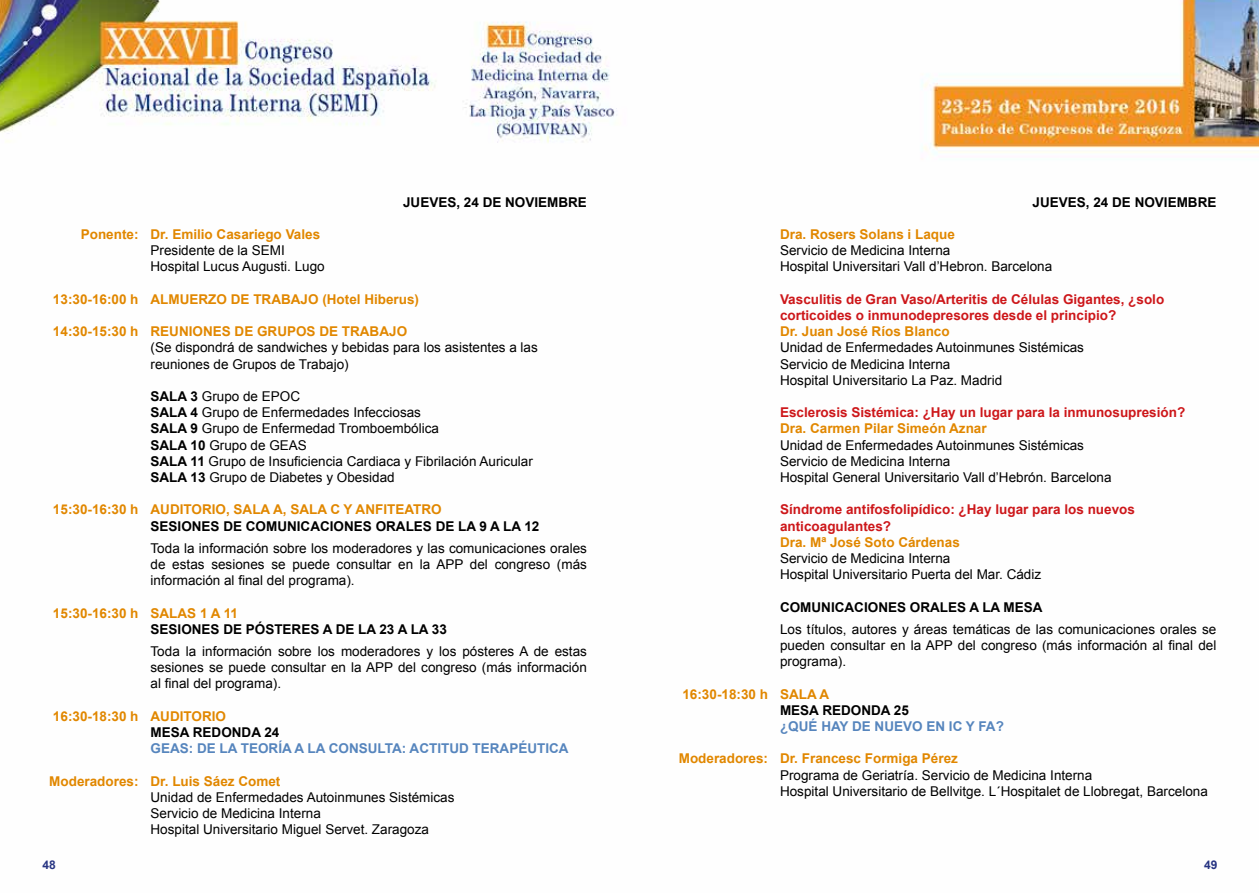
<style>
.page{position:relative;width:1259px;height:893px;background:#fff}
.page>*{position:absolute;margin:0;border:0;box-sizing:border-box;transform-origin:0 0}
.t1{font:13.5px/16.2px "Arial";color:#000}
.t2{font:700 13.5px "Arial";color:#e18700}
.t3{font:700 13.5px/16.2px "Arial";color:#cd171a}
.t4{font:700 13.5px "Arial";color:#000}
.t5{font:700 13.5px "Arial";color:#5685bd}
.t6{font:700 12px "Arial";color:#283583}
.s1{font-weight:700}
</style>
<div class="page">
<img style="left:0;top:0;width:1259px;height:154px">
<p class="t4" style="left:403px;top:193px;width:185px">JUEVES, 24 DE NOVIEMBRE</p>
<p class="t2" style="left:81px;top:225px;width:241px">Ponente: Dr. Emilio Casariego Vales</p>
<p class="t1" style="left:151px;top:242px;width:176px">Presidente de la SEMI<br>Hospital Lucus Augusti. Lugo</p>
<p class="t2" style="left:53px;top:290px;width:368px">13:30-16:00 h ALMUERZO DE TRABAJO (Hotel Hiberus)</p>
<p class="t2" style="left:53px;top:322px;width:356px">14:30-15:30 h REUNIONES DE GRUPOS DE TRABAJO</p>
<p class="t1" style="left:151px;top:340px;width:389px">(Se dispondrá de sandwiches y bebidas para los asistentes a las reuniones de Grupos de Trabajo)</p>
<p class="t1" style="left:151px;top:388px;width:384px"><span class="s1">SALA 3</span> Grupo de EPOC<br><span class="s1">SALA 4</span> Grupo de Enfermedades Infecciosas<br><span class="s1">SALA 9</span> Grupo de Enfermedad Tromboembólica<br><span class="s1">SALA 10</span> Grupo de GEAS<br><span class="s1">SALA 11</span> Grupo de Insuficiencia Cardiaca y Fibrilación Auricular <span class="s1">SALA 13</span> Grupo de Diabetes y Obesidad</p>
<p class="t2" style="left:53px;top:501px;width:390px">15:30-16:30 h AUDITORIO, SALA A, SALA C Y ANFITEATRO</p>
<p class="t4" style="left:151px;top:517px;width:390px">SESIONES DE COMUNICACIONES ORALES DE LA 9 A LA 12</p>
<p class="t1" style="left:151px;top:540px;width:438px;text-align:justify">Toda la información sobre los moderadores y las comunicaciones orales de estas sesiones se puede consultar en la APP del congreso (más información al final del programa).</p>
<p class="t2" style="left:53px;top:604px;width:187px">15:30-16:30 h SALAS 1 A 11</p>
<p class="t4" style="left:151px;top:620px;width:298px">SESIONES DE PÓSTERES A DE LA 23 A LA 33</p>
<p class="t1" style="left:151px;top:643px;width:438px;text-align:justify">Toda la información sobre los moderadores y los pósteres A de estas sesiones se puede consultar en la APP del congreso (más información al final del programa).</p>
<p class="t2" style="left:53px;top:707px;width:175px">16:30-18:30 h AUDITORIO</p>
<p class="t4" style="left:151px;top:723px;width:130px">MESA REDONDA 24</p>
<p class="t5" style="left:151px;top:739px;width:419px">GEAS: DE LA TEORÍA A LA CONSULTA: ACTITUD TERAPÉUTICA</p>
<p class="t2" style="left:49px;top:772px;width:233px">Moderadores: Dr. Luis Sáez Comet</p>
<p class="t1" style="left:151px;top:789px;width:305px">Unidad de Enfermedades Autoinmunes Sistémicas<br>Servicio de Medicina Interna<br>Hospital Universitario Miguel Servet. Zaragoza</p>
<p class="t4" style="left:1032px;top:193px;width:185px">JUEVES, 24 DE NOVIEMBRE</p>
<p class="t2" style="left:780px;top:225px;width:176px">Dra. Rosers Solans i Laque</p>
<p class="t1" style="left:780px;top:242px;width:274px">Servicio de Medicina Interna<br>Hospital Universitari Vall d’Hebron. Barcelona</p>
<p class="t3" style="left:780px;top:291px;width:386px">Vasculitis de Gran Vaso/Arteritis de Células Gigantes, ¿solo corticoides o inmunodepresores desde el principio?</p>
<p class="t2" style="left:780px;top:322px;width:171px">Dr. Juan José Ríos Blanco</p>
<p class="t1" style="left:780px;top:340px;width:305px">Unidad de Enfermedades Autoinmunes Sistémicas<br>Servicio de Medicina Interna<br>Hospital Universitario La Paz. Madrid</p>
<p class="t3" style="left:780px;top:405px;width:407px">Esclerosis Sistémica: ¿Hay un lugar para la inmunosupresión?</p>
<p class="t2" style="left:780px;top:420px;width:208px">Dra. Carmen Pilar Simeón Aznar</p>
<p class="t1" style="left:780px;top:437px;width:333px">Unidad de Enfermedades Autoinmunes Sistémicas<br>Servicio de Medicina Interna<br>Hospital General Universitario Vall d’Hebrón. Barcelona</p>
<p class="t3" style="left:780px;top:502px;width:356px">Síndrome antifosfolipídico: ¿Hay lugar para los nuevos anticoagulantes?</p>
<p class="t2" style="left:780px;top:533px;width:181px">Dra. Mª José Soto Cárdenas</p>
<p class="t1" style="left:780px;top:550px;width:263px">Servicio de Medicina Interna<br>Hospital Universitario Puerta del Mar. Cádiz</p>
<p class="t4" style="left:780px;top:598px;width:264px">COMUNICACIONES ORALES A LA MESA</p>
<p class="t1" style="left:780px;top:621px;width:438px;text-align:justify">Los títulos, autores y áreas temáticas de las comunicaciones orales se pueden consultar en la APP del congreso (más información al final del programa).</p>
<p class="t2" style="left:682px;top:685px;width:148px">16:30-18:30 h SALA A</p>
<p class="t4" style="left:780px;top:701px;width:130px">MESA REDONDA 25</p>
<p class="t5" style="left:780px;top:717px;width:225px">¿QUÉ HAY DE NUEVO EN IC Y FA?</p>
<p class="t2" style="left:679px;top:750px;width:281px">Moderadores: Dr. Francesc Formiga Pérez</p>
<p class="t1" style="left:780px;top:767px;width:429px">Programa de Geriatría. Servicio de Medicina Interna<br>Hospital Universitario de Bellvitge. L´Hospitalet de Llobregat, Barcelona</p>
<p class="t6" style="left:43px;top:857px;width:15px">48</p>
<p class="t6" style="left:1204px;top:857px;width:15px">49</p>
</div>
